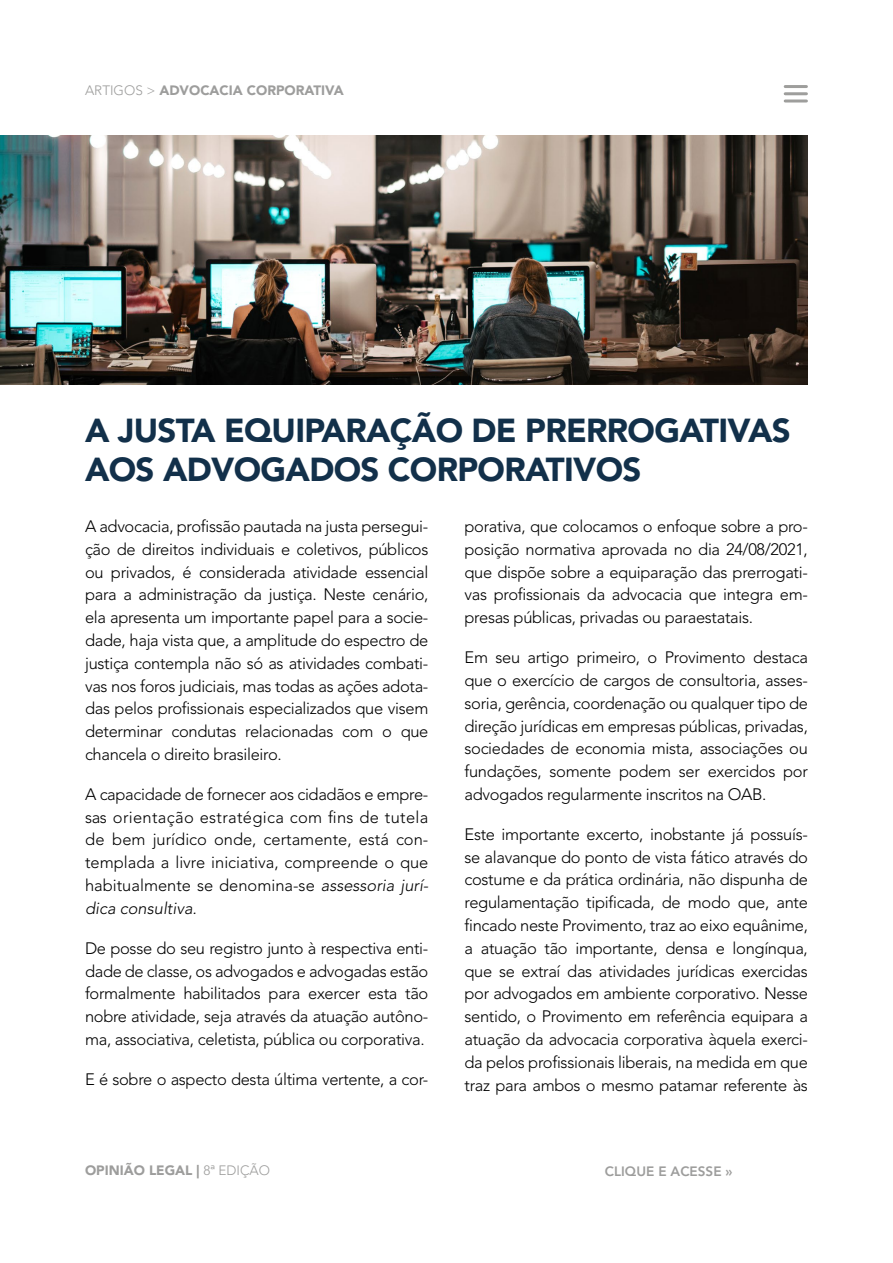
<style>
.page{position:relative;width:893px;height:1263px;background:#fff}
.page>*{position:absolute;margin:0;border:0;box-sizing:border-box;transform-origin:0 0}
.t1{font:900 33px/39.6px "Avenir LT Std";letter-spacing:-.02em;color:#12304a}
.t2{font:300 16.5px/22.8px "Avenir LT Std";letter-spacing:-.02em;color:#000;text-align:justify}
.t3{font:900 13.5px "Avenir LT Std";color:#9d9d9c}
.t4{font:800 13.5px "Avenir LT Std";color:#9d9d9c}
.s1{font-weight:300}
.s2{font-style:italic}
</style>
<div class="page">
<hr style="left:785px;top:85px;width:21px;height:3px;background:#9e9e9c">
<hr style="left:785px;top:92px;width:21px;height:3px;background:#9e9e9c">
<hr style="left:785px;top:99px;width:21px;height:3px;background:#9e9e9c">
<img style="left:0;top:135px;width:808px;height:250px">
<p class="t3" style="left:85px;top:82px;width:260px"><span class="s1">ARTIGOS &gt;</span> ADVOCACIA CORPORATIVA</p>
<h1 class="t1" style="left:85px;top:410px;width:707px">A JUSTA EQUIPARAÇÃO DE PRERROGATIVAS<br>AOS ADVOGADOS CORPORATIVOS</h1>
<p class="t2" style="left:85px;top:515px;width:345px">A advocacia, profissão pautada na justa persegui&shy;ção de direitos individuais e coletivos, públicos ou privados, é considerada atividade essencial para a administração da justiça. Neste cenário, ela apresenta um importante papel para a socie&shy;dade, haja vista que, a amplitude do espectro de justiça contempla não só as atividades combati&shy;vas nos foros judiciais, mas todas as ações adota&shy;das pelos profissionais especializados que visem determinar condutas relacionadas com o que chancela o direito brasileiro.</p>
<p class="t2" style="left:85px;top:783px;width:345px">A capacidade de fornecer aos cidadãos e empre&shy;sas orientação estratégica com fins de tutela de bem jurídico onde, certamente, está con&shy;templada a livre iniciativa, compreende o que habitualmente se denomina-se <span class="s2">assessoria jurí&shy;dica consultiva.</span></p>
<p class="t2" style="left:85px;top:937px;width:345px">De posse do seu registro junto à respectiva enti&shy;dade de classe, os advogados e advogadas estão formalmente habilitados para exercer esta tão nobre atividade, seja através da atuação autôno&shy;ma, associativa, celetista, pública ou corporativa.</p>
<p class="t2" style="left:85px;top:1068px;width:345px">E é sobre o aspecto desta última vertente, a cor-</p>
<p class="t2" style="left:465px;top:515px;width:345px">porativa, que colocamos o enfoque sobre a pro&shy;posição normativa aprovada no dia 24/08/2021, que dispõe sobre a equiparação das prerrogati&shy;vas profissionais da advocacia que integra em&shy;presas públicas, privadas ou paraestatais.</p>
<p class="t2" style="left:465px;top:646px;width:345px">Em seu artigo primeiro, o Provimento destaca que o exercício de cargos de consultoria, asses&shy;soria, gerência, coordenação ou qualquer tipo de direção jurídicas em empresas públicas, privadas, sociedades de economia mista, associações ou fundações, somente podem ser exercidos por advogados regularmente inscritos na OAB.</p>
<p class="t2" style="left:465px;top:823px;width:345px">Este importante excerto, inobstante já possuís&shy;se alavanque do ponto de vista fático através do costume e da prática ordinária, não dispunha de regulamentação tipificada, de modo que, ante fincado neste Provimento, traz ao eixo equânime, a atuação tão importante, densa e longínqua, que se extraí das atividades jurídicas exercidas por advogados em ambiente corporativo. Nesse sentido, o Provimento em referência equipara a atuação da advocacia corporativa àquela exerci&shy;da pelos profissionais liberais, na medida em que traz para ambos o mesmo patamar referente às</p>
<p class="t3" style="left:85px;top:1162px;width:187px">OPINIÃO LEGAL | <span class="s1">8a EDIÇÃO</span></p>
<p class="t4" style="left:605px;top:1164px;width:129px">CLIQUE E ACESSE »</p>
</div>
